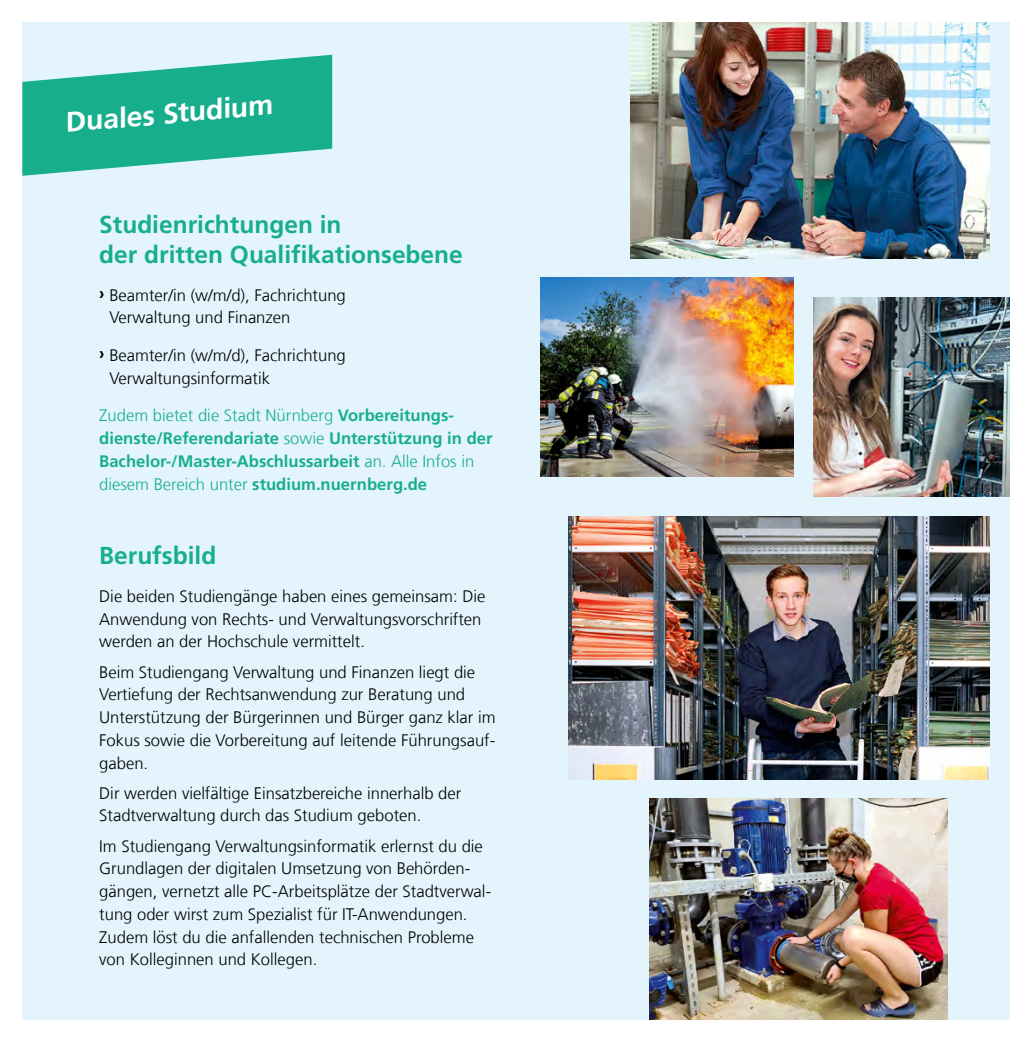
<style>
.page{position:relative;width:1032px;height:1042px;background:#fff}
.page>*{position:absolute;margin:0;border:0;box-sizing:border-box;transform-origin:0 0}
.t1{font:700 28px "Frutiger LT Std";color:#fff}
.t2{font:700 24.5px/29.8px "Frutiger LT Std";color:#17ae8e}
.t3{font:300 16.62px/22.8px "Frutiger LT Com";color:#000}
.t4{font:700 16.62px/22.8px "Frutiger LT Com";color:#17ae8e}
.s1{font-family:"Frutiger LT Std";font-weight:700}
.s2{font-weight:300}
</style>
<div class="page">
<div style="left:22px;top:22px;width:987px;height:997px;background:#e3f4fd"></div>
<img style="left:650px;top:799px;width:297px;height:220px">
<img style="left:568px;top:516px;width:422px;height:263px">
<svg style="left:22px;top:55px;width:310px;height:121px"></svg>
<img style="left:541px;top:278px;width:253px;height:198px">
<img style="left:630px;top:22px;width:360px;height:236px">
<img style="left:814px;top:298px;width:195px;height:198px">
<h1 class="t1" style="left:63px;top:106px;width:210px;rotate:-5deg">Duales Studium</h1>
<h2 class="t2" style="left:99px;top:210px;width:365px">Studienrichtungen in<br>der dritten Qualifikationsebene</h2>
<p class="t3" style="left:109px;top:284px;width:238px;text-indent:-10px"><span class="s1">›</span> Beamter/in (w/m/d), Fachrichtung<br>Verwaltung und Finanzen</p>
<p class="t3" style="left:109px;top:344px;width:238px;text-indent:-10px"><span class="s1">›</span> Beamter/in (w/m/d), Fachrichtung<br>Verwaltungsinformatik</p>
<p class="t4" style="left:99px;top:404px;width:395px"><span class="s2">Zudem bietet die Stadt Nürnberg</span> Vorbereitungs&shy;dienste/Referendariate <span class="s2">sowie</span> Unterstützung in der Bachelor-/Master-Abschlussarbeit <span class="s2">an. Alle Infos in diesem Bereich unter</span> studium.nuernberg.de</p>
<h2 class="t2" style="left:99px;top:541px;width:119px">Berufsbild</h2>
<p class="t3" style="left:99px;top:585px;width:388px">Die beiden Studiengänge haben eines gemeinsam: Die<br>Anwendung von Rechts- und Verwaltungsvorschriften werden an der Hochschule vermittelt.</p>
<p class="t3" style="left:99px;top:660px;width:398px">Beim Studiengang Verwaltung und Finanzen liegt die Vertiefung der Rechtsanwendung zur Beratung und Unterstützung der Bürgerinnen und Bürger ganz klar im Fokus sowie die Vorbereitung auf leitende Führungsauf&shy;gaben.</p>
<p class="t3" style="left:99px;top:782px;width:364px">Dir werden vielfältige Einsatzbereiche innerhalb der<br>Stadtverwaltung durch das Studium geboten.</p>
<p class="t3" style="left:99px;top:834px;width:393px">Im Studiengang Verwaltungsinformatik erlernst du die Grundlagen der digitalen Umsetzung von Behörden&shy;gängen, vernetzt alle PC-Arbeitsplätze der Stadtverwal&shy;tung oder wirst zum Spezialist für IT-Anwendungen.<br>Zudem löst du die anfallenden technischen Probleme von Kolleginnen und Kollegen.</p>
</div>
